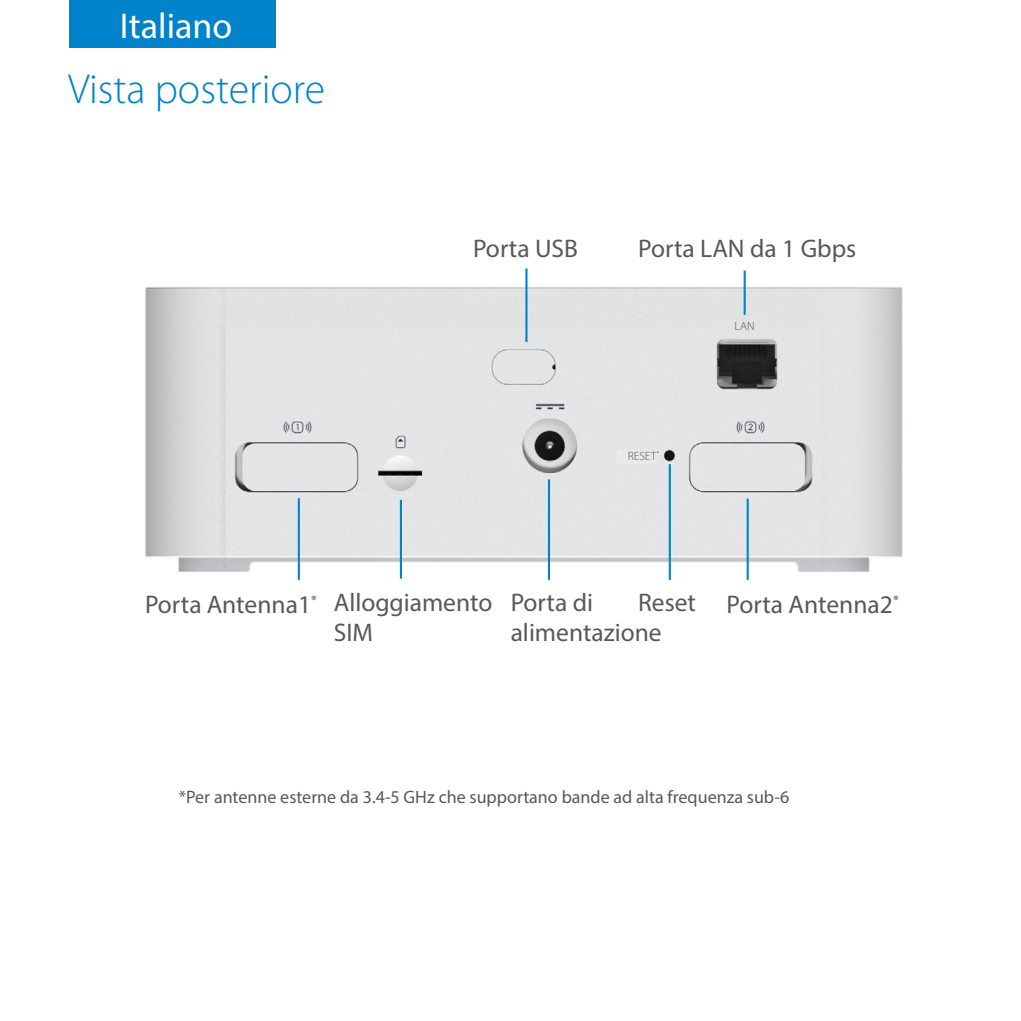
<style>
.page{position:relative;width:1021px;height:1021px;background:#fff}
.page>*{position:absolute;margin:0;border:0;box-sizing:border-box;transform-origin:0 0}
.Subhead_1{font:300 42px "Myriad Pro";color:#0083ca}
.t1{font:36px "Myriad Pro";color:#fff}
.Body_Copy_1{font:25.5px/30px "Myriad Pro";color:#57585a}
.Body_Copy_1-2{font:18px "Myriad Pro";color:#57585a}
.Body_Copy_1-3{font:14.1px "Myriad Pro";color:#57585a}
.t2{font:300 12px "Myriad Pro";color:#57585a}
</style>
<div class="page">
<div style="left:70px;top:0;width:206px;height:47px;background:#0083ca"></div>
<img style="left:145px;top:273px;width:758px;height:307px">
<hr style="left:298px;top:498px;width:2px;height:82px;background:#0083ca">
<hr style="left:743px;top:270px;width:2px;height:45px;background:#0083ca">
<hr style="left:668px;top:464px;width:3px;height:116px;background:#0083ca">
<hr style="left:525px;top:268px;width:2px;height:74px;background:#0083ca">
<hr style="left:548px;top:479px;width:2px;height:101px;background:#0083ca">
<hr style="left:400px;top:500px;width:2px;height:78px;background:#0083ca">
<hr style="left:746px;top:498px;width:2px;height:82px;background:#0083ca">
<div style="left:725px;top:321px;width:39px;height:13px;background:#e2e4e4"></div>
<div style="left:617px;top:451px;width:39px;height:13px;background:#e9e9e9"></div>
<h2 class="t1" style="left:120px;top:4px;width:114px">Italiano</h2>
<p class="Subhead_1" style="left:68px;top:66px;width:259px">Vista posteriore</p>
<p class="Body_Copy_1" style="left:473px;top:233px;width:106px">Porta USB</p>
<p class="Body_Copy_1" style="left:638px;top:233px;width:219px">Porta LAN da 1 Gbps</p>
<p class="t2" style="left:627px;top:449px;width:30px">RESET</p>
<p class="t2" style="left:734px;top:319px;width:22px">LAN</p>
<p class="Body_Copy_1" style="left:334px;top:587px;width:160px">Alloggiamento</p>
<p class="Body_Copy_1-3" style="left:893px;top:591px;width:7px">*</p>
<p class="Body_Copy_1" style="left:334px;top:617px;width:41px">SIM</p>
<p class="Body_Copy_1" style="left:510px;top:587px;width:152px">Porta di alimentazione</p>
<p class="Body_Copy_1" style="left:145px;top:588px;width:167px">Porta Antenna1</p>
<p class="Body_Copy_1" style="left:638px;top:587px;width:59px">Reset</p>
<p class="Body_Copy_1-3" style="left:311px;top:591px;width:7px">*</p>
<p class="Body_Copy_1" style="left:726px;top:588px;width:168px">Porta Antenna2</p>
<p class="Body_Copy_1-2" style="left:179px;top:785px;width:612px">*Per antenne esterne da 3.4-5 GHz che supportano bande ad alta frequenza sub-6</p>
</div>
